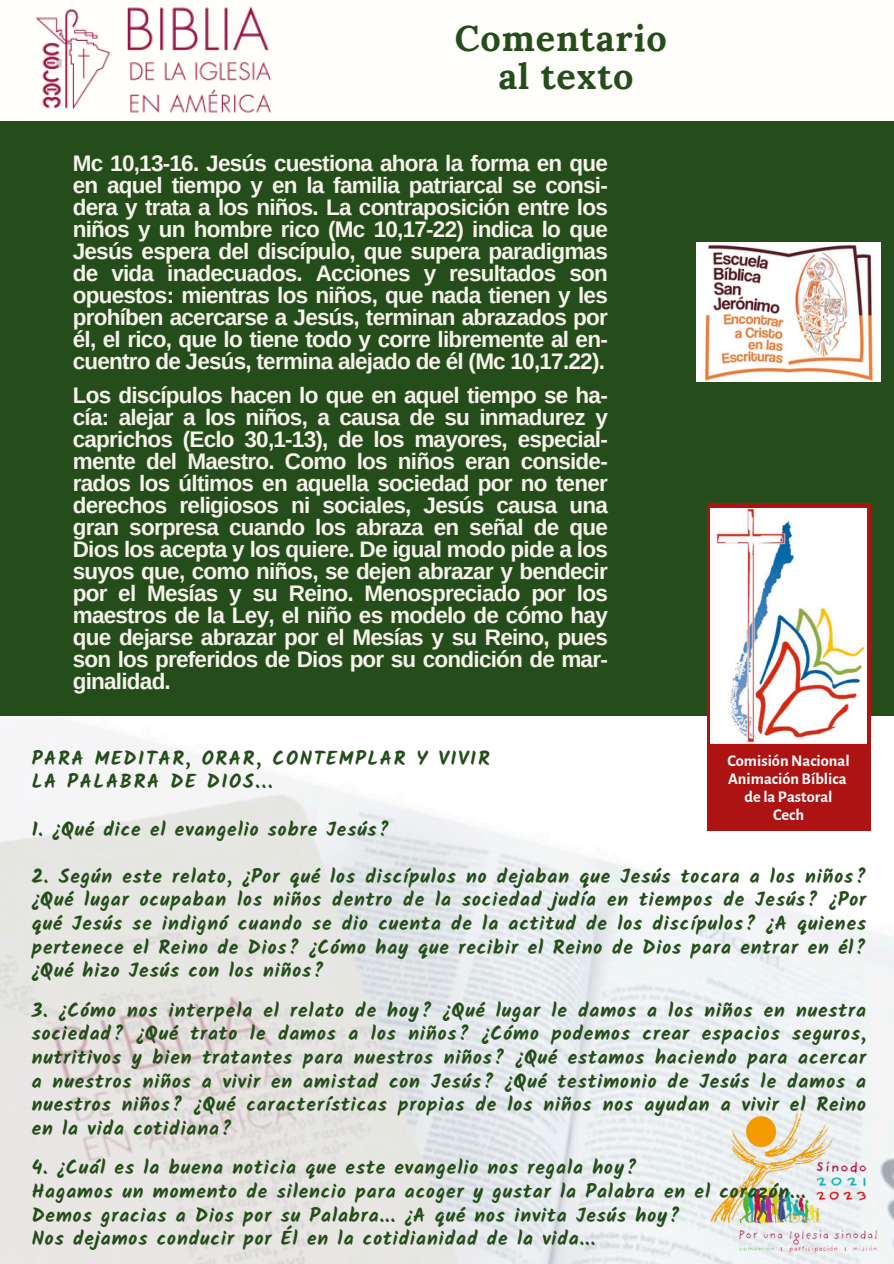
<style>
.page{position:relative;width:894px;height:1264px;background:#fff}
.page>*{position:absolute;margin:0;border:0;box-sizing:border-box;transform-origin:0 0}
.t1{font:700 36px/38.2px "Lora";letter-spacing:.025em;color:#254d1b;text-align:center}
.t2{font:700 22.5px/22px "Arimo";letter-spacing:-.035em;color:#f6f4eb;text-align:justify}
.t3{font:700 19.5px/23.7px "Kalam";letter-spacing:.045em;color:#254d1b;text-align:justify}
.t4{font:700 19.5px/23.7px "Kalam";letter-spacing:.085em;color:#254d1b}
.t5{font:700 16.35px "Alegreya Sans";color:#fff}
</style>
<div class="page">
<div style="left:0;top:0;width:893px;height:1263px;background:#fffefa"></div>
<img style="left:0;top:715px;width:893px;height:548px">
<div style="left:0;top:121px;width:893px;height:594px;background:#254d1b"></div>
<img style="left:36px;top:6px;width:236px;height:107px">
<img style="left:709px;top:1101px;width:184px;height:161px">
<div style="left:706px;top:743px;width:164px;height:87px;background:#ad1313"></div>
<div style="left:706px;top:503px;width:164px;height:240px;background:#ad1313"></div>
<img style="left:710px;top:508px;width:156px;height:235px">
<img style="left:696px;top:242px;width:184px;height:140px">
<p class="t1" style="left:455px;top:19px;width:213px">Comentario al texto</p>
<p class="t2" style="left:73px;top:152px;width:536px">Mc 10,13-16. Jesús cuestiona ahora la forma en que en aquel tiempo y en la familia patriarcal se consi&shy;dera y trata a los niños. La contraposición entre los niños y un hombre rico (Mc 10,17-22) indica lo que Jesús espera del discípulo, que supera paradigmas de vida inadecuados. Acciones y resultados son opuestos: mientras los niños, que nada tienen y les prohíben acercarse a Jesús, terminan abrazados por él, el rico, que lo tiene todo y corre libremente al en&shy;cuentro de Jesús, termina alejado de él (Mc 10,17.22).</p>
<p class="t2" style="left:73px;top:384px;width:536px">Los discípulos hacen lo que en aquel tiempo se ha&shy;cía: alejar a los niños, a causa de su inmadurez y caprichos (Eclo 30,1-13), de los mayores, especial&shy;mente del Maestro. Como los niños eran conside&shy;rados los últimos en aquella sociedad por no tener derechos religiosos ni sociales, Jesús causa una gran sorpresa cuando los abraza en señal de que Dios los acepta y los quiere. De igual modo pide a los suyos que, como niños, se dejen abrazar y bendecir por el Mesías y su Reino. Menospreciado por los maestros de la Ley, el niño es modelo de cómo hay que dejarse abrazar por el Mesías y su Reino, pues son los preferidos de Dios por su condición de mar&shy;ginalidad.</p>
<p class="t4" style="left:32px;top:746px;width:459px">PARA MEDITAR, ORAR, CONTEMPLAR Y VIVIR<br>LA PALABRA DE DIOS...</p>
<p class="t3" style="left:32px;top:817px;width:359px">1. ¿Qué dice el evangelio sobre Jesús?</p>
<p class="t3" style="left:32px;top:864px;width:835px">2. Según este relato, ¿Por qué los discípulos no dejaban que Jesús tocara a los niños? ¿Qué lugar ocupaban los niños dentro de la sociedad judía en tiempos de Jesús? ¿Por qué Jesús se indignó cuando se dio cuenta de la actitud de los discípulos? ¿A quienes pertenece el Reino de Dios? ¿Cómo hay que recibir el Reino de Dios para entrar en él? ¿Qué hizo Jesús con los niños?</p>
<p class="t3" style="left:32px;top:998px;width:835px">3. ¿Cómo nos interpela el relato de hoy? ¿Qué lugar le damos a los niños en nuestra sociedad? ¿Qué trato le damos a los niños? ¿Cómo podemos crear espacios seguros, nutritivos y bien tratantes para nuestros niños? ¿Qué estamos haciendo para acercar a nuestros niños a vivir en amistad con Jesús? ¿Qué testimonio de Jesús le damos a nuestros niños? ¿Qué características propias de los niños nos ayudan a vivir el Reino en la vida cotidiana?</p>
<p class="t3" style="left:32px;top:1155px;width:775px;text-align:left">4. ¿Cuál es la buena noticia que este evangelio nos regala hoy?<br>Hagamos un momento de silencio para acoger y gustar la Palabra en el corazón...<br>Demos gracias a Dios por su Palabra... ¿A qué nos invita Jesús hoy?<br>Nos dejamos conducir por Él en la cotidianidad de la vida...</p>
<h2 class="t5" style="left:727px;top:752px;width:124px">ComisiónNacional</h2>
<h2 class="t5" style="left:727px;top:770px;width:120px">Animación Bíblica</h2>
<p class="t5" style="left:744px;top:788px;width:89px">de la Pastoral</p>
<p class="t5" style="left:772px;top:806px;width:33px">Cech</p>
</div>
